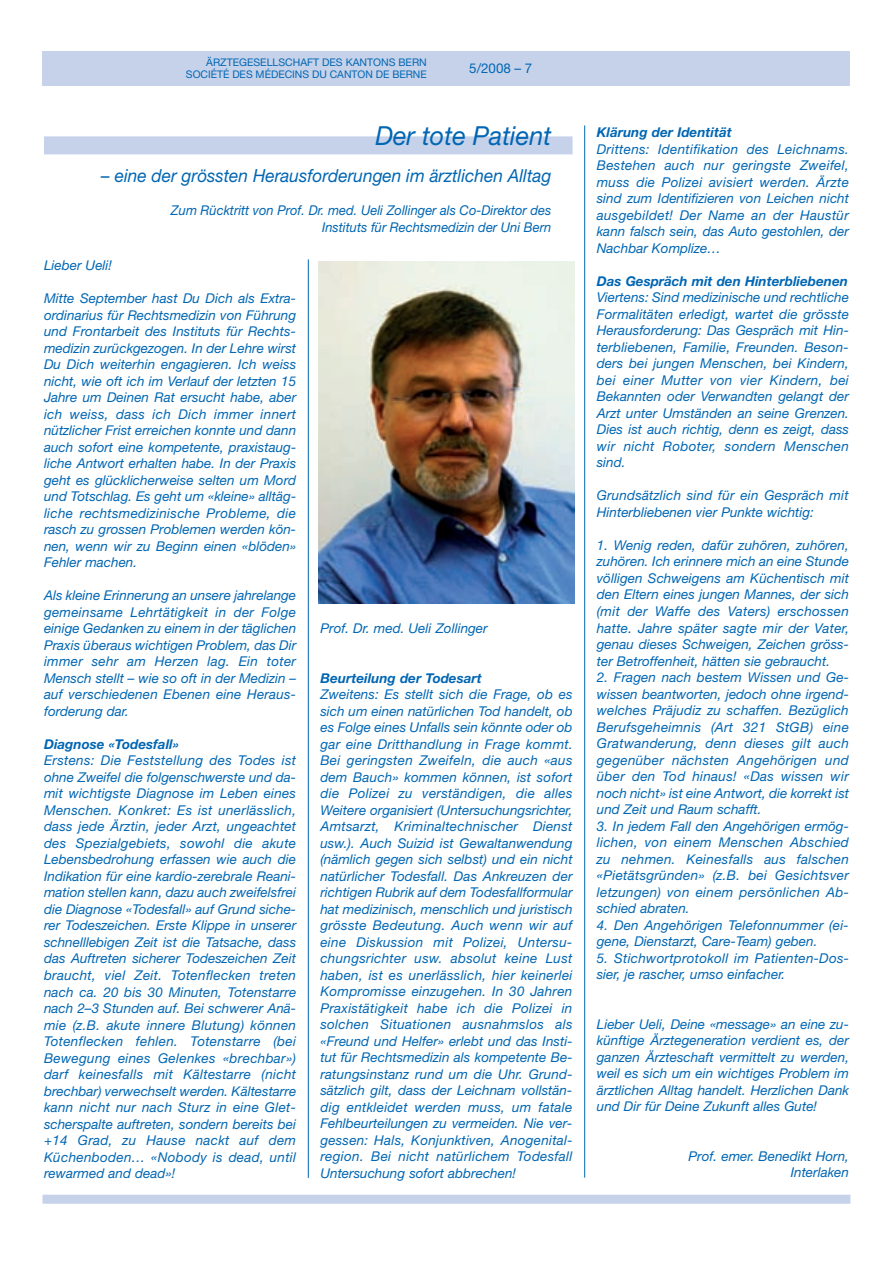
<style>
.page{position:relative;width:893px;height:1263px;background:#fff}
.page>*{position:absolute;margin:0;border:0;box-sizing:border-box;transform-origin:0 0}
.t1{font:italic 26.25px "Helvetica Neue";color:#0166b3;scale:.96 1}
.t2{font:italic 18px "Helvetica Neue";color:#0166b3;scale:.96 1}
.t3{font:italic 13.5px/16.5px "Helvetica Neue";color:#0166b3;text-align:justify}
.t4{font:italic 700 13.5px "Helvetica Neue";color:#0166b3}
.t5{font:italic 13.5px/16.5px "Helvetica Neue";color:#0166b3;text-align:right;scale:.96 1}
.t6{font:italic 13.5px/16.5px "Helvetica Neue";letter-spacing:.02em;color:#0166b3}
.t7{font:13.5px "Helvetica Neue";color:#0166b3}
.t8{font:10.5px/12px "Helvetica Neue";color:#0166b3;text-align:right}
</style>
<div class="page">
<div style="left:43px;top:1195px;width:807px;height:9px;background:#c6d2ea"></div>
<div style="left:43px;top:51px;width:807px;height:34px;background:#c6d2ea"></div>
<hr style="left:308px;top:259px;width:1px;height:919px;background:#0166b3">
<hr style="left:584px;top:125px;width:1px;height:1053px;background:#0166b3">
<div style="left:44px;top:136px;width:529px;height:18px;background:#c6d2ea"></div>
<img style="left:319px;top:262px;width:255px;height:342px">
<p class="t8" style="left:186px;top:57px;width:242px">ÄRZTEGESELLSCHAFT DES KANTONS BERN<br>SOCIÉTÉ DES MÉDECINS DU CANTON DE BERNE</p>
<p class="t7" style="left:469px;top:64px;width:65px">5/2008 – 7</p>
<h1 class="t1" style="left:375px;top:126px;width:185px">Der tote Patient</h1>
<h2 class="t2" style="left:101px;top:170px;width:470px">– eine der grössten Herausforderungen im ärztlichen Alltag</h2>
<p class="t5" style="left:171px;top:204px;width:398px">Zum Rücktritt von Prof. Dr. med. Ueli Zollinger als Co-Direktor des<br>Instituts für Rechtsmedizin der Uni Bern</p>
<p class="t3" style="left:44px;top:259px;width:70px">Lieber Ueli!</p>
<p class="t3" style="left:44px;top:292px;width:254px">Mitte September hast Du Dich als Extra&shy;ordinarius für Rechtsmedizin von Führung und Frontarbeit des Instituts für Rechts&shy;medizin zurückgezogen. In der Lehre wirst Du Dich weiterhin engagieren. Ich weiss nicht, wie oft ich im Verlauf der letzten 15<br>Jahre um Deinen Rat ersucht habe, aber ich weiss, dass ich Dich immer innert nützlicher Frist erreichen konnte und dann auch sofort eine kompetente, praxistaug&shy;liche Antwort erhalten habe. In der Praxis geht es glücklicherweise selten um Mord und Totschlag. Es geht um «kleine» alltäg&shy;liche rechtsmedizinische Probleme, die rasch zu grossen Problemen werden kön&shy;nen, wenn wir zu Beginn einen «blöden» Fehler machen.</p>
<p class="t3" style="left:44px;top:589px;width:254px">Als kleine Erinnerung an unsere jahrelange gemeinsame Lehrtätigkeit in der Folge einige Gedanken zu einem in der täglichen Praxis überaus wichtigen Problem, das Dir immer sehr am Herzen lag. Ein toter Mensch stellt – wie so oft in der Medizin – auf verschiedenen Ebenen eine Heraus&shy;forderung dar.</p>
<p class="t4" style="left:44px;top:739px;width:136px">Diagnose «Todesfall»</p>
<p class="t3" style="left:44px;top:754px;width:254px">Erstens: Die Feststellung des Todes ist ohne Zweifel die folgenschwerste und da&shy;mit wichtigste Diagnose im Leben eines Menschen. Konkret: Es ist unerlässlich, dass jede Ärztin, jeder Arzt, ungeachtet des Spezialgebiets, sowohl die akute Lebensbedrohung erfassen wie auch die Indikation für eine kardio-zerebrale Reani&shy;mation stellen kann, dazu auch zweifelsfrei die Diagnose «Todesfall» auf Grund siche&shy;rer Todeszeichen. Erste Klippe in unserer schnelllebigen Zeit ist die Tatsache, dass das Auftreten sicherer Todeszeichen Zeit braucht, viel Zeit. Totenflecken treten nach ca. 20 bis 30 Minuten, Totenstarre nach 2–3 Stunden auf. Bei schwerer Anä&shy;mie (z.B. akute innere Blutung) können Totenflecken fehlen. Totenstarre (bei Bewegung eines Gelenkes «brechbar») darf keinesfalls mit Kältestarre (nicht brechbar) verwechselt werden. Kältestarre kann nicht nur nach Sturz in eine Glet&shy;scherspalte auftreten, sondern bereits bei +14 Grad, zu Hause nackt auf dem Küchenboden… «Nobody is dead, until rewarmed and dead»!</p>
<p class="t3" style="left:320px;top:621px;width:169px">Prof. Dr. med. Ueli Zollinger</p>
<p class="t4" style="left:320px;top:673px;width:163px">Beurteilung der Todesart</p>
<p class="t3" style="left:320px;top:687px;width:254px">Zweitens: Es stellt sich die Frage, ob es sich um einen natürlichen Tod handelt, ob es Folge eines Unfalls sein könnte oder ob gar eine Dritthandlung in Frage kommt.<br>Bei geringsten Zweifeln, die auch «aus dem Bauch» kommen können, ist sofort die Polizei zu verständigen, die alles Weitere organisiert (Untersuchungsrichter, Amtsarzt, Kriminaltechnischer Dienst usw.). Auch Suizid ist Gewaltanwendung (nämlich gegen sich selbst) und ein nicht natürlicher Todesfall. Das Ankreuzen der richtigen Rubrik auf dem Todesfallformular hat medizinisch, menschlich und juristisch grösste Bedeutung. Auch wenn wir auf eine Diskussion mit Polizei, Untersu&shy;chungsrichter usw. absolut keine Lust haben, ist es unerlässlich, hier keinerlei Kompromisse einzugehen. In 30 Jahren Praxistätigkeit habe ich die Polizei in solchen Situationen ausnahmslos als «Freund und Helfer» erlebt und das Insti&shy;tut für Rechtsmedizin als kompetente Be&shy;ratungsinstanz rund um die Uhr. Grund&shy;sätzlich gilt, dass der Leichnam vollstän&shy;dig entkleidet werden muss, um fatale Fehlbeurteilungen zu vermeiden. Nie ver&shy;gessen: Hals, Konjunktiven, Anogenital&shy;region. Bei nicht natürlichem Todesfall Untersuchung sofort abbrechen!</p>
<p class="t4" style="left:597px;top:128px;width:136px">Klärung der Identität</p>
<p class="t3" style="left:597px;top:142px;width:254px">Drittens: Identifikation des Leichnams.<br>Bestehen auch nur geringste Zweifel, muss die Polizei avisiert werden. Ärzte sind zum Identifizieren von Leichen nicht ausgebildet! Der Name an der Haustür kann falsch sein, das Auto gestohlen, der Nachbar Komplize…</p>
<p class="t4" style="left:597px;top:276px;width:253px">Das Gespräch mit den Hinterbliebenen</p>
<p class="t3" style="left:597px;top:291px;width:254px">Viertens: Sind medizinische und rechtliche Formalitäten erledigt, wartet die grösste Herausforderung: Das Gespräch mit Hin&shy;terbliebenen, Familie, Freunden. Beson&shy;ders bei jungen Menschen, bei Kindern, bei einer Mutter von vier Kindern, bei Bekannten oder Verwandten gelangt der Arzt unter Umständen an seine Grenzen.<br>Dies ist auch richtig, denn es zeigt, dass wir nicht Roboter, sondern Menschen sind.</p>
<p class="t3" style="left:597px;top:489px;width:253px">Grundsätzlich sind für ein Gespräch mit<br>Hinterbliebenen vier Punkte wichtig:</p>
<p class="t3" style="left:597px;top:538px;width:254px">1. Wenig reden, dafür zuhören, zuhören, zuhören. Ich erinnere mich an eine Stunde völligen Schweigens am Küchentisch mit den Eltern eines jungen Mannes, der sich (mit der Waffe des Vaters) erschossen hatte. Jahre später sagte mir der Vater, genau dieses Schweigen, Zeichen gröss&shy;ter Betroffenheit, hätten sie gebraucht.</p>
<p class="t3" style="left:597px;top:670px;width:254px">2. Fragen nach bestem Wissen und Ge&shy;wissen beantworten, jedoch ohne irgend&shy;welches Präjudiz zu schaffen. Bezüglich Berufsgeheimnis (Art 321 StGB) eine Gratwanderung, denn dieses gilt auch gegenüber nächsten Angehörigen und über den Tod hinaus! «Das wissen wir noch nicht» ist eine Antwort, die korrekt ist und Zeit und Raum schafft.</p>
<p class="t3" style="left:597px;top:819px;width:254px">3. In jedem Fall den Angehörigen ermög&shy;lichen, von einem Menschen Abschied zu nehmen. Keinesfalls aus falschen «Pietätsgründen» (z.B. bei Gesichtsver letzungen) von einem persönlichen Ab&shy;schied abraten.</p>
<p class="t3" style="left:597px;top:918px;width:253px">4. Den Angehörigen Telefonnummer (ei&shy;gene, Dienstarzt, Care-Team) geben.</p>
<p class="t6" style="left:597px;top:951px;width:254px">5. Stichwortprotokoll im Patienten-Dos&shy;sier, je rascher, umso einfacher.</p>
<p class="t3" style="left:597px;top:1017px;width:254px">Lieber Ueli, Deine «message» an eine zu&shy;künftige Ärztegeneration verdient es, der ganzen Ärzteschaft vermittelt zu werden, weil es sich um ein wichtiges Problem im ärztlichen Alltag handelt. Herzlichen Dank und Dir für Deine Zukunft alles Gute!</p>
<p class="t3" style="left:688px;top:1149px;width:162px;text-align:right">Prof. emer. Benedikt Horn,<br>Interlaken</p>
</div>
